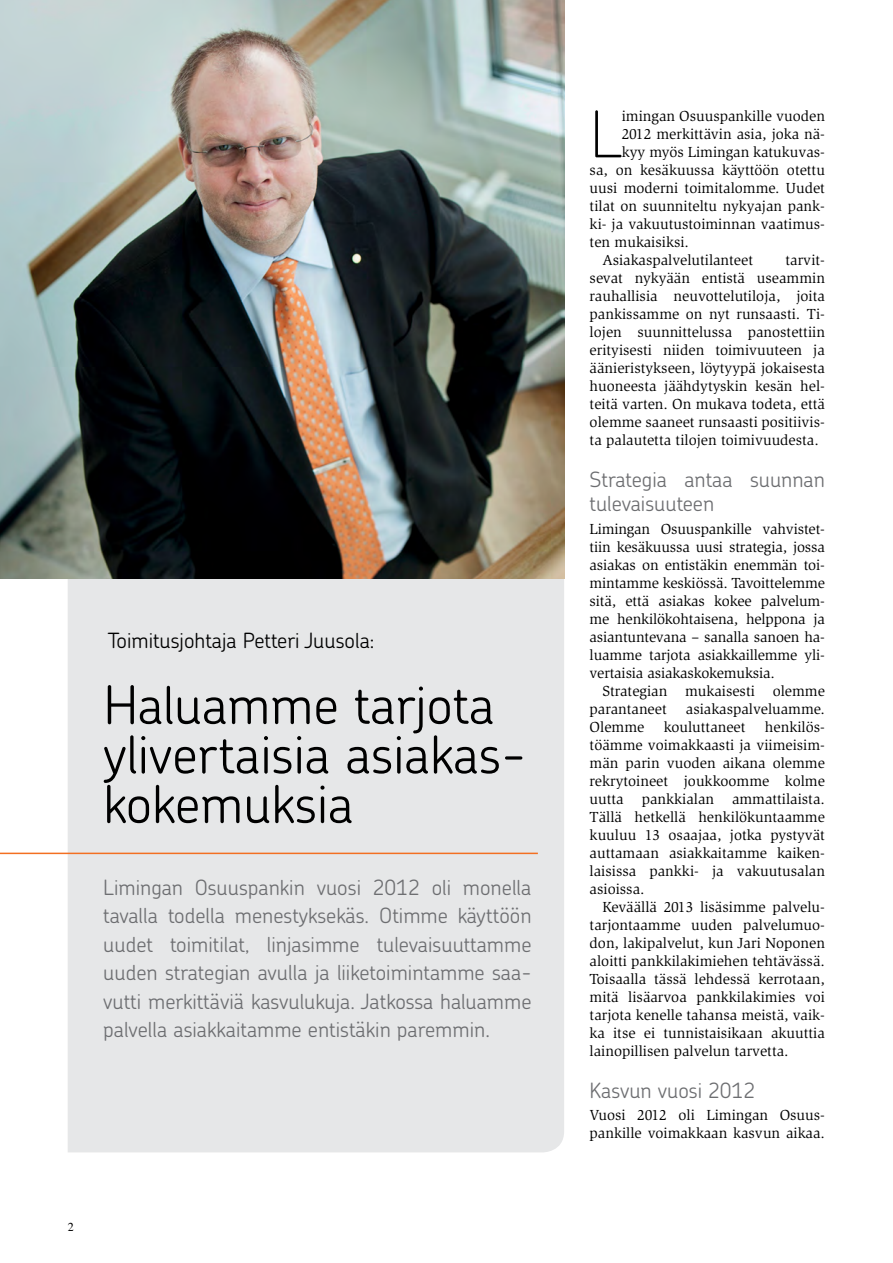
<style>
.page{position:relative;width:893px;height:1263px;background:#fff}
.page>*{position:absolute;margin:0;border:0;box-sizing:border-box;transform-origin:0 0}
.t1{font:100 63.75px "Chevin";color:#000}
.t2{font:300 52.5px/49.5px "Chevin";color:#000}
.t3{font:300 21px/28.5px "Chevin";color:#6d6e71;text-align:justify}
.t4{font:300 21px "Chevin";color:#000}
.t5{font:15px/18px "Slimbach Std";color:#000;text-align:justify}
.t6{font:12px "Times";color:#000}
</style>
<div class="page">
<div style="left:68px;top:578px;width:496px;height:574px;background:#e6e7e8"></div>
<hr style="left:0;top:853px;width:538px;height:1px;background:#f36f21">
<img style="left:0;top:0;width:564px;height:578px">
<h3 class="t4" style="left:108px;top:626px;width:268px">Toimitusjohtaja Petteri Juusola:</h3>
<h2 class="t2" style="left:103px;top:679px;width:424px">Haluamme tarjota ylivertaisia asiakas&shy;kokemuksia</h2>
<p class="t3" style="left:103px;top:873px;width:430px">Limingan Osuuspankin vuosi 2012 oli monella tavalla todella menestyksekäs. Otimme käyttöön uudet toimitilat, linjasimme tulevaisuuttamme uuden strategian avulla ja liiketoimintamme saa&shy;vutti merkittäviä kasvulukuja. Jatkossa haluamme palvella asiakkaitamme entistäkin paremmin.</p>
<p class="t6" style="left:68px;top:1216px;width:7px">2</p>
<h1 class="t1" style="left:590px;top:94px;width:34px">L</h1>
<p class="t5" style="left:622px;top:107px;width:205px">imingan Osuuspankille vuoden</p>
<p class="t5" style="left:622px;top:125px;width:205px">2012 merkittävin asia, joka nä-</p>
<p class="t5" style="left:622px;top:143px;width:205px">kyy myös Limingan katukuvas-</p>
<p class="t5" style="left:590px;top:161px;width:237px">sa, on kesäkuussa käyttöön otettu</p>
<p class="t5" style="left:590px;top:179px;width:237px">uusi moderni toimitalomme. Uudet</p>
<p class="t5" style="left:590px;top:197px;width:237px">tilat on suunniteltu nykyajan pank-</p>
<p class="t5" style="left:590px;top:215px;width:237px">ki- ja vakuutustoiminnan vaatimus-</p>
<p class="t5" style="left:590px;top:233px;width:101px">ten mukaisiksi.</p>
<p class="t5" style="left:602px;top:251px;width:152px">Asiakaspalvelutilanteet</p>
<p class="t5" style="left:590px;top:251px;width:237px;text-indent:196px">tarvit&shy;sevat nykyään entistä useammin rauhallisia neuvottelutiloja, joita pankissamme on nyt runsaasti. Ti&shy;lojen suunnittelussa panostettiin erityisesti niiden toimivuuteen ja äänieristykseen, löytyypä jokaisesta huoneesta jäähdytyskin kesän hel&shy;teitä varten. On mukava todeta, että olemme saaneet runsaasti positiivis&shy;ta palautetta tilojen toimivuudesta.</p>
<h3 class="t3" style="left:590px;top:467px;width:237px;line-height:24px">Strategia antaa suunnan tulevaisuuteen</h3>
<p class="t5" style="left:590px;top:520px;width:237px">Limingan Osuuspankille vahvistet&shy;tiin kesäkuussa uusi strategia, jossa asiakas on entistäkin enemmän toi&shy;mintamme keskiössä. Tavoittelemme sitä, että asiakas kokee palvelum&shy;me henkilökohtaisena, helppona ja asiantuntevana – sanalla sanoen ha&shy;luamme tarjota asiakkaillemme yli&shy;vertaisia asiakaskokemuksia.</p>
<p class="t5" style="left:590px;top:682px;width:237px;text-indent:13px">Strategian mukaisesti olemme parantaneet</p>
<p class="t5" style="left:686px;top:700px;width:141px">asiakaspalveluamme.</p>
<p class="t5" style="left:590px;top:718px;width:237px;text-indent:175px">henkilös&shy;töämme voimakkaasti ja viimeisim&shy;män parin vuoden aikana olemme rekrytoineet joukkoomme kolme uutta pankkialan ammattilaista.<br>Tällä hetkellä henkilökuntaamme kuuluu 13 osaajaa, jotka pystyvät auttamaan asiakkaitamme kaiken&shy;laisissa pankki- ja vakuutusalan asioissa.</p>
<p class="t5" style="left:590px;top:898px;width:237px;text-indent:13px">Keväällä 2013 lisäsimme palvelu&shy;tarjontaamme uuden palvelumuo&shy;don, lakipalvelut, kun Jari Noponen aloitti pankkilakimiehen tehtävässä.<br>Toisaalla tässä lehdessä kerrotaan, mitä lisäarvoa pankkilakimies voi tarjota kenelle tahansa meistä, vaik&shy;ka itse ei tunnistaisikaan akuuttia lainopillisen palvelun tarvetta.</p>
<h3 class="t3" style="left:590px;top:1075px;width:167px">Kasvun vuosi 2012</h3>
<p class="t5" style="left:590px;top:1106px;width:237px">Vuosi 2012 oli Limingan Osuus&shy;pankille voimakkaan kasvun aikaa.</p>
<p class="t5" style="left:590px;top:718px;width:56px">Olemme</p>
<p class="t5" style="left:664px;top:718px;width:83px">kouluttaneet</p>
</div>
